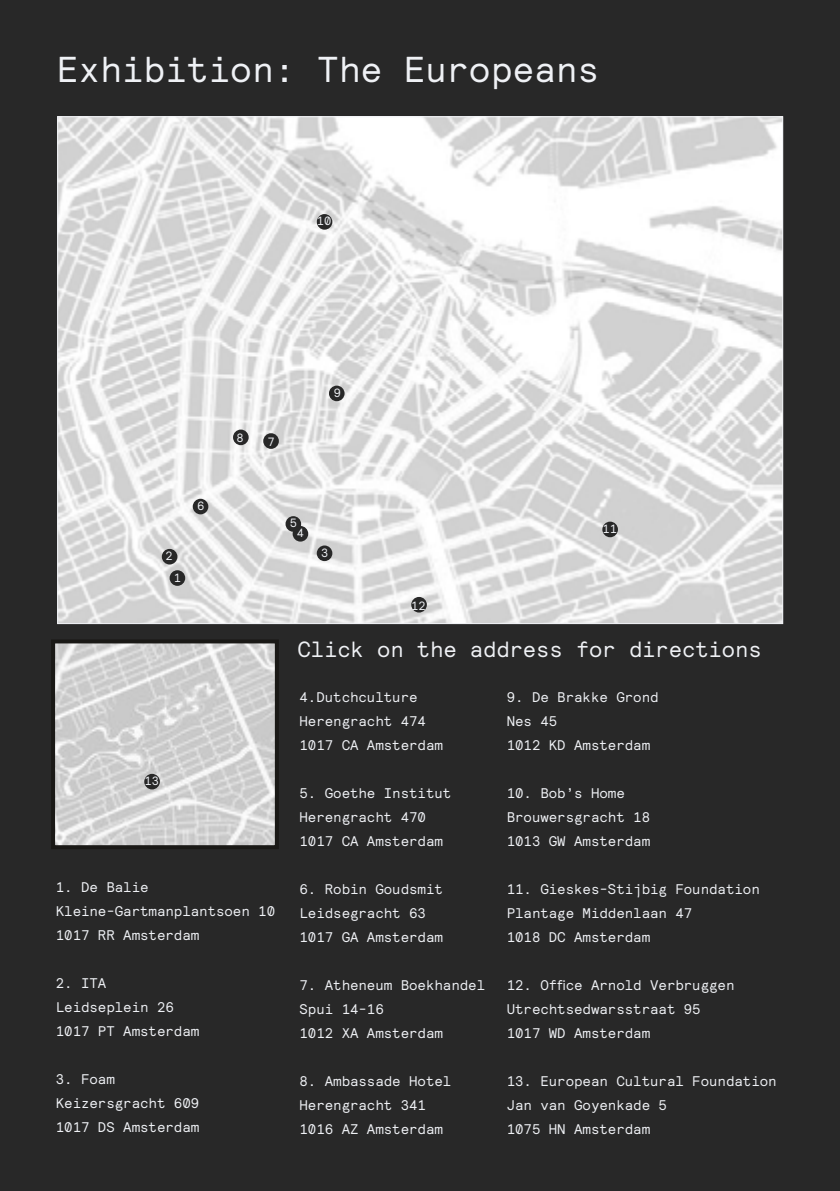
<style>
.page{position:relative;width:840px;height:1191px;background:#fff}
.page>*{position:absolute;margin:0;border:0;box-sizing:border-box;transform-origin:0 0}
.t1{font:36px "Relative 10 Pitch";color:#eff1f5}
.t2{font:22px "Relative 10 Pitch";color:#eff1f5}
.t3{font:14px/24px "Relative 10 Pitch";color:#eff1f5}
.t4{font:12px "Relative 10 Pitch";color:#eff1f5}
</style>
<div class="page">
<div style="left:0;top:0;width:839px;height:1191px;background:#282828"></div>
<img style="left:59px;top:118px;width:721px;height:504px">
<div style="left:329px;top:385px;width:15px;height:16px;background:#282828;border-radius:50%"></div>
<div style="left:316px;top:545px;width:16px;height:16px;background:#282828;border-radius:50%"></div>
<div style="left:602px;top:521px;width:15px;height:16px;background:#282828;border-radius:50%"></div>
<div style="left:411px;top:597px;width:15px;height:15px;background:#282828;border-radius:50%"></div>
<div style="left:316px;top:214px;width:16px;height:16px;background:#282828;border-radius:50%"></div>
<div style="left:233px;top:429px;width:15px;height:16px;background:#282828;border-radius:50%"></div>
<div style="left:292px;top:526px;width:16px;height:15px;background:#282828;border-radius:50%"></div>
<div style="left:193px;top:499px;width:15px;height:15px;background:#282828;border-radius:50%"></div>
<div style="left:285px;top:516px;width:16px;height:16px;background:#282828;border-radius:50%"></div>
<div style="left:263px;top:433px;width:16px;height:16px;background:#282828;border-radius:50%"></div>
<div style="left:169px;top:570px;width:16px;height:16px;background:#282828;border-radius:50%"></div>
<div style="left:162px;top:549px;width:15px;height:15px;background:#282828;border-radius:50%"></div>
<img style="left:56px;top:644px;width:218px;height:200px">
<div style="left:51px;top:639px;width:228px;height:210px;border:4px solid #1a1916"></div>
<div style="left:144px;top:774px;width:16px;height:15px;background:#282828;border-radius:50%"></div>
<h1 class="t1" style="left:57px;top:46px;width:543px">Exhibition: The Europeans</h1>
<p class="t4" style="left:317px;top:213px;width:16px">10</p>
<p class="t4" style="left:197px;top:498px;width:9px">6</p>
<p class="t4" style="left:236px;top:430px;width:9px">8</p>
<p class="t4" style="left:267px;top:434px;width:9px">7</p>
<p class="t4" style="left:289px;top:515px;width:9px">5</p>
<p class="t4" style="left:297px;top:525px;width:9px">4</p>
<p class="t4" style="left:333px;top:385px;width:9px">9</p>
<p class="t4" style="left:165px;top:548px;width:9px">2</p>
<p class="t4" style="left:321px;top:545px;width:9px">3</p>
<p class="t4" style="left:174px;top:570px;width:9px">1</p>
<p class="t4" style="left:411px;top:597px;width:16px">12</p>
<p class="t4" style="left:602px;top:521px;width:16px">11</p>
<p class="t4" style="left:144px;top:773px;width:16px">13</p>
<p class="t3" style="left:56px;top:874px;width:221px">1. De Balie<br>Kleine-Gartmanplantsoen 10<br>1017 RR Amsterdam</p>
<p class="t3" style="left:56px;top:970px;width:145px">2. ITA<br>Leidseplein 26<br>1017 PT Amsterdam</p>
<p class="t3" style="left:56px;top:1066px;width:145px">3. Foam<br>Keizersgracht 609<br>1017 DS Amsterdam</p>
<h2 class="t2" style="left:297px;top:635px;width:465px">Click on the address for directions</h2>
<p class="t3" style="left:299px;top:685px;width:145px">4.Dutchculture<br>Herengracht 474<br>1017 CA Amsterdam</p>
<p class="t3" style="left:299px;top:781px;width:153px">5. Goethe Institut<br>Herengracht 470<br>1017 CA Amsterdam</p>
<p class="t3" style="left:299px;top:877px;width:145px">6. Robin Goudsmit<br>Leidsegracht 63<br>1017 GA Amsterdam</p>
<p class="t3" style="left:299px;top:973px;width:187px">7. Atheneum Boekhandel<br>Spui 14-16<br>1012 XA Amsterdam</p>
<p class="t3" style="left:299px;top:1069px;width:153px">8. Ambassade Hotel<br>Herengracht 341<br>1016 AZ Amsterdam</p>
<p class="t3" style="left:506px;top:685px;width:153px">9. De Brakke Grond<br>Nes 45<br>1012 KD Amsterdam</p>
<p class="t3" style="left:506px;top:781px;width:145px">10. Bob’s Home<br>Brouwersgracht 18<br>1013 GW Amsterdam</p>
<p class="t3" style="left:506px;top:877px;width:254px">11. Gieskes-Stijbig Foundation<br>Plantage Middenlaan 47<br>1018 DC Amsterdam</p>
<p class="t3" style="left:506px;top:973px;width:229px">12. Office Arnold Verbruggen<br>Utrechtsedwarsstraat 95<br>1017 WD Amsterdam</p>
<p class="t3" style="left:506px;top:1069px;width:271px">13. European Cultural Foundation<br>Jan van Goyenkade 5<br>1075 HN Amsterdam</p>
</div>
